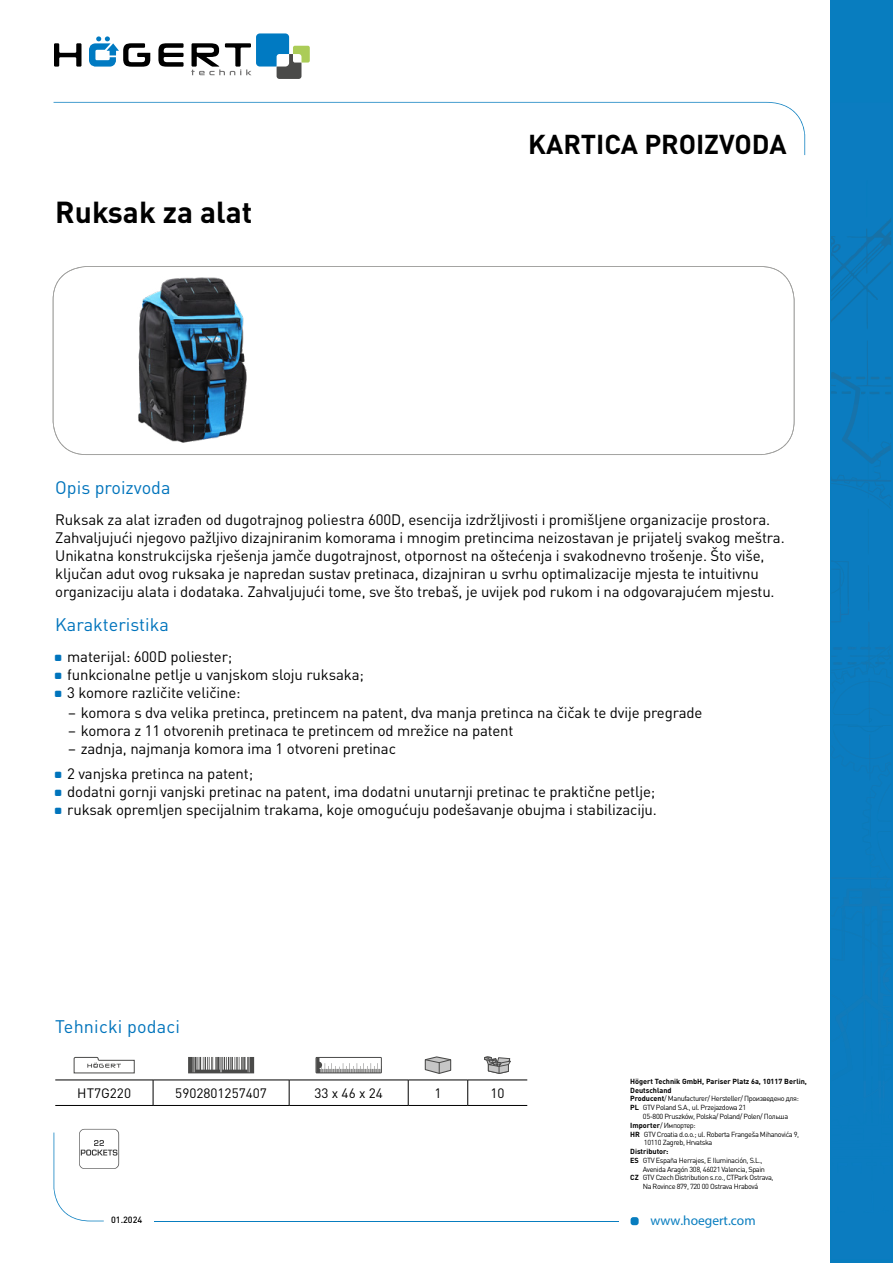
<style>
.page{position:relative;width:893px;height:1263px;background:#fff}
.page>*{position:absolute;margin:0;border:0;box-sizing:border-box;transform-origin:0 0}
.t1{font:700 30px "DIN Pro";color:#000}
.t2{font:700 27px "DIN Pro";color:#000}
.t3{font:18px "DIN Pro";color:#0074bc}
.t4{font:15px/18px "DIN Pro";letter-spacing:-.01em;color:#000}
.t5{font:13.5px "DIN Pro";color:#000}
.t6{font:13.5px "Myriad Pro";color:#087dbf}
.t7{font:500 9px "DIN Pro";color:#000}
.t8{font:7.35px "DIN Pro";letter-spacing:-.05em;color:#000}
.t9{font:700 7.35px "DIN Pro";color:#000}
.s1{font-weight:700}
</style>
<div class="page">
<div style="left:631px;top:1217px;width:8px;height:8px;background:#087dbf;border-radius:3px"></div>
<svg style="left:54px;top:102px;width:751px;height:53px"></svg>
<hr style="left:154px;top:1220px;width:465px;height:1px;background:#087dbf">
<div style="left:830px;top:0;width:63px;height:1263px;background:#087dbf"></div>
<img style="left:831px;top:273px;width:50px;height:56px">
<img style="left:867px;top:222px;width:24px;height:43px">
<img style="left:831px;top:222px;width:56px;height:42px">
<svg style="left:831px;top:341px;width:60px;height:565px"></svg>
<img style="left:863px;top:906px;width:28px;height:76px">
<img style="left:831px;top:877px;width:60px;height:2px">
<img style="left:848px;top:647px;width:43px;height:3px">
<svg style="left:53px;top:266px;width:741px;height:189px"></svg>
<svg style="left:54px;top:43px;width:27px;height:24px"></svg>
<svg style="left:158px;top:43px;width:26px;height:24px"></svg>
<svg style="left:89px;top:36px;width:61px;height:31px"></svg>
<svg style="left:191px;top:33px;width:119px;height:46px"></svg>
<hr style="left:55px;top:1080px;width:98px;height:1px;background:#000">
<hr style="left:153px;top:1080px;width:136px;height:1px;background:#000">
<svg style="left:153px;top:1080px;width:1px;height:25px"></svg>
<hr style="left:289px;top:1080px;width:119px;height:1px;background:#000">
<svg style="left:289px;top:1080px;width:1px;height:25px"></svg>
<hr style="left:408px;top:1080px;width:60px;height:1px;background:#000">
<svg style="left:408px;top:1080px;width:1px;height:25px"></svg>
<hr style="left:468px;top:1080px;width:59px;height:1px;background:#000">
<svg style="left:467px;top:1080px;width:1px;height:25px"></svg>
<hr style="left:55px;top:1105px;width:98px;height:1px;background:#000">
<hr style="left:153px;top:1105px;width:136px;height:1px;background:#000">
<hr style="left:289px;top:1105px;width:119px;height:1px;background:#000">
<hr style="left:408px;top:1105px;width:60px;height:1px;background:#000">
<hr style="left:468px;top:1105px;width:59px;height:1px;background:#000">
<svg style="left:74px;top:1057px;width:61px;height:16px"></svg>
<svg style="left:188px;top:1057px;width:66px;height:16px"></svg>
<svg style="left:317px;top:1059px;width:63px;height:12px"></svg>
<div style="left:315px;top:1057px;width:67px;height:16px;border:1px solid #4a4a49"></div>
<svg style="left:425px;top:1056px;width:26px;height:18px"></svg>
<svg style="left:484px;top:1056px;width:27px;height:18px"></svg>
<svg style="left:54px;top:1129px;width:65px;height:92px"></svg>
<img style="left:124px;top:272px;width:134px;height:177px">
<h1 class="t1" style="left:55px;top:187px;width:199px">Ruksak za alat</h1>
<h2 class="t2" style="left:528px;top:122px;width:260px">KARTICA PROIZVODA</h2>
<p class="t3" style="left:55px;top:475px;width:117px">Opis proizvoda</p>
<p class="t4" style="left:55px;top:510px;width:731px">Ruksak za alat izrađen od dugotrajnog poliestra 600D, esencija izdržljivosti i promišljene organizacije prostora.<br>Zahvaljujući njegovo pažljivo dizajniranim komorama i mnogim pretincima neizostavan je prijatelj svakog meštra.<br>Unikatna konstrukcijska rješenja jamče dugotrajnost, otpornost na oštećenja i svakodnevno trošenje. Što više, ključan adut ovog ruksaka je napredan sustav pretinaca, dizajniran u svrhu optimalizacije mjesta te intuitivnu organizaciju alata i dodataka. Zahvaljujući tome, sve što trebaš, je uvijek pod rukom i na odgovarajućem mjestu.</p>
<p class="t3" style="left:55px;top:613px;width:115px">Karakteristika</p>
<p class="t4" style="left:67px;top:647px;width:298px">materijal: 600D poliester;<br>funkcionalne petlje u vanjskom sloju ruksaka;<br>3 komore različite veličine:</p>
<p class="t4" style="left:68px;top:703px;width:636px">– komora s dva velika pretinca, pretincem na patent, dva manja pretinca na čičak te dvije pregrade</p>
<p class="t4" style="left:68px;top:721px;width:447px">– komora z 11 otvorenih pretinaca te pretincem od mrežice na patent</p>
<p class="t4" style="left:67px;top:736px;width:330px;line-height:24.3px">– zadnja, najmanja komora ima 1 otvoreni pretinac<br>2 vanjska pretinca na patent;</p>
<p class="t4" style="left:67px;top:782px;width:591px">dodatni gornji vanjski pretinac na patent, ima dodatni unutarnji pretinac te praktične petlje; ruksak opremljen specijalnim trakama, koje omogućuju podešavanje obujma i stabilizaciju.</p>
<p class="t3" style="left:55px;top:1015px;width:126px">Tehnicki podaci</p>
<p class="t5" style="left:77px;top:1084px;width:55px">HT7G220</p>
<p class="t5" style="left:175px;top:1084px;width:93px">5902801257407</p>
<p class="t5" style="left:314px;top:1084px;width:70px">33 x 46 x 24</p>
<p class="t5" style="left:434px;top:1084px;width:9px">1</p>
<p class="t5" style="left:490px;top:1084px;width:16px">10</p>
<p class="t7" style="left:111px;top:1213px;width:33px">01.2024</p>
<p class="t9" style="left:630px;top:1075px;width:178px">Högert Technik GmbH, Pariser Platz 6a, 10117 Berlin,</p>
<p class="t9" style="left:630px;top:1084px;width:43px">Deutschland</p>
<p class="t8" style="left:630px;top:1094px;width:170px"><span class="s1">Producent</span>/ Manufacturer/ Hersteller/ Произведено для:</p>
<p class="t8" style="left:630px;top:1102px;width:117px"><span class="s1">PL</span> GTV Poland S.A., ul. Przejazdowa 21</p>
<p class="t8" style="left:643px;top:1111px;width:147px">05-800 Pruszków, Polska/ Poland/ Polen/ Польша</p>
<p class="t8" style="left:630px;top:1120px;width:67px"><span class="s1">Importer</span>/ Импортер:</p>
<p class="t8" style="left:630px;top:1129px;width:171px"><span class="s1">HR</span> GTV Croatia d.o.o.; ul. Roberta Frangeša Mihanovića 9,</p>
<p class="t8" style="left:644px;top:1138px;width:70px">10110 Zagreb, Hrvatska</p>
<p class="t9" style="left:630px;top:1145px;width:40px">Distributor:</p>
<p class="t8" style="left:630px;top:1155px;width:134px"><span class="s1">ES</span> GTV España Herrajes, E Iluminación, S.L.,</p>
<p class="t8" style="left:643px;top:1164px;width:124px">Avenida Aragón 308, 46021 Valencia, Spain</p>
<p class="t8" style="left:630px;top:1173px;width:145px"><span class="s1">CZ</span> GTV Czech Distribution s.r.o., CTPark Ostrava,</p>
<p class="t8" style="left:643px;top:1181px;width:117px">Na Rovince 879, 720 00 Ostrava Hrabová</p>
<p class="t6" style="left:651px;top:1212px;width:107px">www.hoegert.com</p>
</div>
